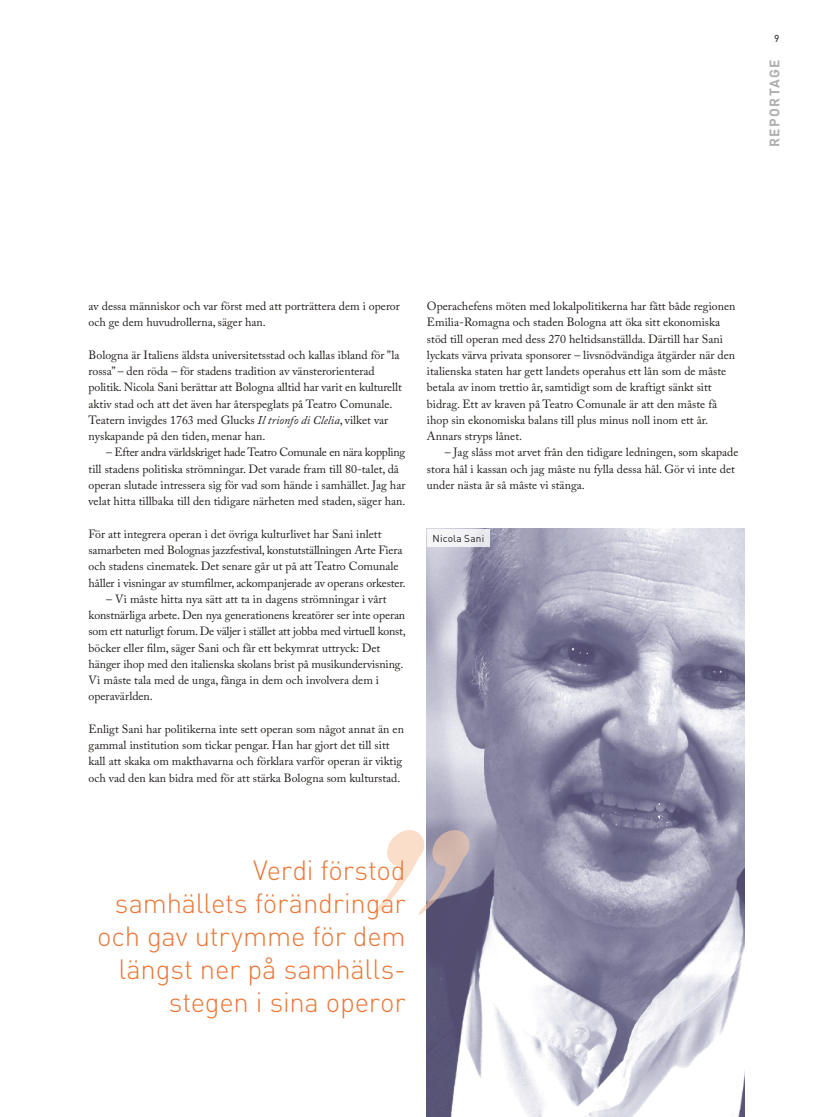
<style>
.page{position:relative;width:815px;height:1117px;background:#fff}
.page>*{position:absolute;margin:0;border:0;box-sizing:border-box;transform-origin:0 0}
.t1{font:300 27.5px/33px "DINOT";letter-spacing:-.01em;color:#ea7839;text-align:right}
.t2{font:700 13.75px "DINOT";letter-spacing:.09em;color:#aeafaf}
.t3{font:11.88px/16.2px "Adobe Caslon Pro";color:#221e1c}
.t4{font:10px "DINOT";letter-spacing:.015em;color:#221e1c}
.t5{font:500 10px "DINOT";color:#424140}
.s1{font-style:italic}
</style>
<div class="page">
<img style="left:427px;top:529px;width:317px;height:587px">
<div style="left:427px;top:529px;width:63px;height:17px;background:linear-gradient(to right,#fafafb,#e9e9ee)"></div>
<svg style="left:373px;top:829px;width:97px;height:85px"></svg>
<p class="t5" style="left:774px;top:32px;width:7px">9</p>
<p class="t2" style="left:766px;top:147px;width:89px;rotate:-90deg">REPORTAGE</p>
<p class="t3" style="left:89px;top:298px;width:313px">av dessa människor och var först med att porträttera dem i operor och ge dem huvudrollerna, säger han.</p>
<p class="t3" style="left:89px;top:346px;width:315px">Bologna är Italiens äldsta universitetsstad och kallas ibland för ”la rossa” – den röda – för stadens tradition av vänsterorienterad politik. Nicola Sani berättar att Bologna alltid har varit en kulturellt aktiv stad och att det även har återspeglats på Teatro Comunale.<br>Teatern invigdes 1763 med Glucks <span class="s1">Il trionfo di Clelia</span>, vilket var nyskapande på den tiden, menar han.</p>
<p class="t3" style="left:89px;top:444px;width:318px;text-indent:18px">– Efter andra världskriget hade Teatro Comunale en nära koppling till stadens politiska strömningar. Det varade fram till 80-talet, då operan slutade intressera sig för vad som hände i samhället. Jag har velat hitta tillbaka till den tidigare närheten med staden, säger han.</p>
<p class="t3" style="left:89px;top:525px;width:319px">För att integrera operan i det övriga kulturlivet har Sani inlett samarbeten med Bolognas jazzfestival, konstutställningen Arte Fiera och stadens cinematek. Det senare går ut på att Teatro Comunale håller i visningar av stumfilmer, ackompanjerade av operans orkester.</p>
<p class="t3" style="left:89px;top:590px;width:319px;text-indent:18px">– Vi måste hitta nya sätt att ta in dagens strömningar i vårt konstnärliga arbete. Den nya generationens kreatörer ser inte operan som ett naturligt forum. De väljer i stället att jobba med virtuell konst, böcker eller film, säger Sani och får ett bekymrat uttryck: Det hänger ihop med den italienska skolans brist på musikundervisning.<br>Vi måste tala med de unga, fånga in dem och involvera dem i operavärlden.</p>
<p class="t3" style="left:89px;top:720px;width:317px">Enligt Sani har politikerna inte sett operan som något annat än en gammal institution som tickar pengar. Han har gjort det till sitt kall att skaka om makthavarna och förklara varför operan är viktig och vad den kan bidra med för att stärka Bologna som kulturstad.</p>
<p class="t3" style="left:427px;top:298px;width:310px">Operachefens möten med lokalpolitikerna har fått både regionen Emilia-Romagna och staden Bologna att öka sitt ekonomiska stöd till operan med dess 270 heltidsanställda. Därtill har Sani lyckats värva privata sponsorer – livsnödvändiga åtgärder när den italienska staten har gett landets operahus ett lån som de måste betala av inom trettio år, samtidigt som de kraftigt sänkt sitt bidrag. Ett av kraven på Teatro Comunale är att den måste få ihop sin ekonomiska balans till plus minus noll inom ett år.<br>Annars stryps lånet.</p>
<p class="t3" style="left:427px;top:444px;width:313px;text-indent:18px">– Jag slåss mot arvet från den tidigare ledningen, som skapade stora hål i kassan och jag måste nu fylla dessa hål. Gör vi inte det under nästa år så måste vi stänga.</p>
<p class="t4" style="left:433px;top:531px;width:53px">Nicola Sani</p>
<h1 class="t1" style="left:97px;top:853px;width:310px">Verdi förstod<br>samhällets förändringar och gav utrymme för dem längst ner på samhälls&shy;stegen i sina operor</h1>
</div>
